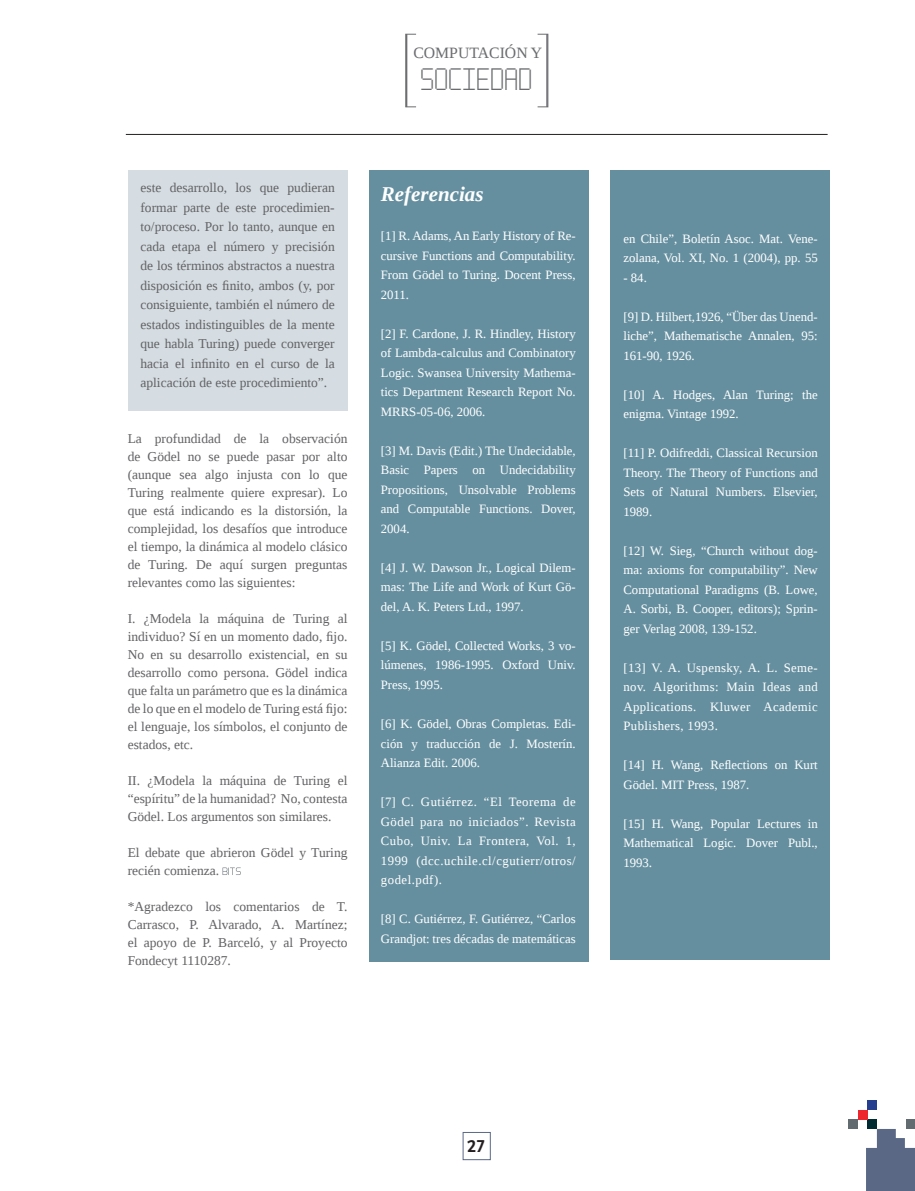
<style>
.page{position:relative;width:915px;height:1191px;background:#fff}
.page>*{position:absolute;margin:0;border:0;box-sizing:border-box;transform-origin:0 0}
.t1{font:25.5px "Post Pixel 7";color:#6c6d70}
.t2{font:italic 700 21px "Liberation Serif";color:#fff}
.t3{font:18px "Scala Sans Bold LF";color:#231f20}
.t4{font:15.75px "Liberation Serif";color:#6c6d70}
.t5{font:13.5px/18px "Liberation Serif";color:#636366;text-align:justify}
.t6{font:12.75px/19.5px "Liberation Serif";color:#fff;text-align:justify}
.s1{font-size:13.5px}
</style>
<div class="page">
<div style="left:462px;top:1132px;width:28px;height:28px;border:1px solid #5a6886"></div>
<div style="left:537px;top:34px;width:11px;height:73px;border:1px solid #6c6d70"></div>
<hr style="left:405px;top:34px;width:2px;height:73px;background:#6c6d70">
<hr style="left:546px;top:34px;width:1px;height:73px;background:#6c6d70">
<svg style="left:866px;top:1129px;width:48px;height:62px"></svg>
<div style="left:905px;top:1119px;width:9px;height:9px;background:#616b70"></div>
<div style="left:867px;top:1119px;width:9px;height:9px;background:#002b32"></div>
<div style="left:857px;top:1110px;width:10px;height:9px;background:#ed262e"></div>
<div style="left:867px;top:1100px;width:9px;height:10px;background:#253f8e"></div>
<div style="left:848px;top:1119px;width:9px;height:9px;background:#616b70"></div>
<hr style="left:126px;top:134px;width:701px;height:1px;background:#231f20">
<div style="left:609px;top:170px;width:220px;height:789px;background:#658f9f"></div>
<div style="left:128px;top:170px;width:219px;height:240px;background:#d5dde2"></div>
<svg style="left:222px;top:867px;width:18px;height:8px"></svg>
<div style="left:369px;top:170px;width:219px;height:791px;background:#658f9f"></div>
<p class="t4" style="left:413px;top:42px;width:130px">COMPUTACIÓN Y</p>
<h1 class="t1" style="left:421px;top:62px;width:114px">SOCIEDAD</h1>
<p class="t5" style="left:140px;top:178px;width:196px;line-height:19.5px">este desarrollo, los que pudieran formar parte de este procedimien&shy;to/proceso. Por lo tanto, aunque en cada etapa el número y precisión de los términos abstractos a nuestra disposición es finito, ambos (y, por consiguiente, también el número de estados indistinguibles de la mente que habla Turing) puede converger hacia el infinito en el curso de la aplicación de este procedimiento”.</p>
<p class="t5" style="left:128px;top:429px;width:221px">La profundidad de la observación de Gödel no se puede pasar por alto (aunque sea algo injusta con lo que Turing realmente quiere expresar). Lo que está indicando es la distorsión, la complejidad, los desafíos que introduce el tiempo, la dinámica al modelo clásico de Turing. De aquí surgen preguntas relevantes como las siguientes:</p>
<p class="t5" style="left:128px;top:609px;width:221px">I. ¿Modela la máquina de Turing al individuo? Sí en un momento dado, fijo.<br>No en su desarrollo existencial, en su desarrollo como persona. Gödel indica que falta un parámetro que es la dinámica de lo que en el modelo de Turing está fijo: el lenguaje, los símbolos, el conjunto de estados, etc.</p>
<p class="t5" style="left:128px;top:771px;width:221px">II. ¿Modela la máquina de Turing el “espíritu” de la humanidad? No, contesta Gödel. Los argumentos son similares.</p>
<p class="t5" style="left:128px;top:843px;width:221px">El debate que abrieron Gödel y Turing recién comienza.</p>
<p class="t5" style="left:128px;top:897px;width:221px">*Agradezco los comentarios de T.<br>Carrasco, P. Alvarado, A. Martínez; el apoyo de P. Barceló, y al Proyecto Fondecyt 1110287.</p>
<h2 class="t2" style="left:381px;top:181px;width:104px">Referencias</h2>
<p class="t6" style="left:381px;top:226px;width:196px">[1] R. Adams, An Early History of Re&shy;cursive Functions and Computability.<br>From Gödel to Turing. Docent Press, 2011.</p>
<p class="t6" style="left:381px;top:324px;width:196px">[2] F. Cardone, J. R. Hindley, History of Lambda-calculus and Combinatory Logic. Swansea University Mathema&shy;tics Department Research Report No.<br>MRRS-05-06, 2006.</p>
<p class="t6" style="left:381px;top:441px;width:196px">[3] M. Davis (Edit.) The Undecidable, Basic Papers on Undecidability Propositions, Unsolvable Problems and Computable Functions. Dover, 2004.</p>
<p class="t6" style="left:381px;top:558px;width:196px">[4] J. W. Dawson Jr., Logical Dilem&shy;mas: The Life and Work of Kurt Gö&shy;del, A. K. Peters Ltd., 1997.</p>
<p class="t6" style="left:381px;top:636px;width:196px">[5] K. Gödel, Collected Works, 3 vo&shy;lúmenes, 1986-1995. Oxford Univ.<br>Press, 1995.</p>
<p class="t6" style="left:381px;top:714px;width:196px">[6] K. Gödel, Obras Completas. Edi&shy;ción y traducción de J. Mosterín.<br>Alianza Edit. 2006.</p>
<p class="t6" style="left:381px;top:792px;width:196px">[7] C. Gutiérrez. “El Teorema de Gödel para no iniciados”. Revista Cubo, Univ. La Frontera, Vol. 1, 1999 (dcc.uchile.cl/cgutierr/otros/ godel.pdf).</p>
<p class="t6" style="left:381px;top:909px;width:196px">[8] C. Gutiérrez, F. Gutiérrez, “Carlos<br>Grandjot: tres décadas de matemáticas</p>
<p class="t6" style="left:623px;top:229px;width:196px">en Chile”, Boletín Asoc. Mat. Vene&shy;zolana, Vol. XI, No. 1 (2004), pp. 55</p>
<p class="t6" style="left:623px;top:268px;width:25px">- 84.</p>
<p class="t6" style="left:623px;top:307px;width:196px">[9] D. Hilbert,1926, “Über das Unend&shy;liche”, Mathematische Annalen, 95:<br>161-90, 1926.</p>
<p class="t6" style="left:623px;top:385px;width:196px">[10] A. Hodges, Alan Turing; the enigma. Vintage 1992.</p>
<p class="t6" style="left:623px;top:443px;width:196px">[11] P. Odifreddi, Classical Recursion Theory. The Theory of Functions and Sets of Natural Numbers. Elsevier, 1989.</p>
<p class="t6" style="left:623px;top:540px;width:196px">[12] W. Sieg, “Church without dog&shy;ma: axioms for computability”. New Computational Paradigms (B. Lowe, A. Sorbi, B. Cooper, editors); Sprin&shy;ger Verlag 2008, 139-152.</p>
<p class="t6" style="left:623px;top:657px;width:196px">[13] V. A. Uspensky, A. L. Seme&shy;nov. Algorithms: Main Ideas and Applications. Kluwer Academic Publishers, 1993.</p>
<p class="t6" style="left:623px;top:755px;width:196px">[14] H. Wang, Reflections on Kurt<br>Gödel. MIT Press, 1987.</p>
<p class="t6" style="left:623px;top:813px;width:196px">[15] H. Wang, Popular Lectures in Mathematical Logic. Dover Publ., 1993<span class="s1">.</span></p>
<h3 class="t3" style="left:467px;top:1136px;width:19px">27</h3>
</div>
